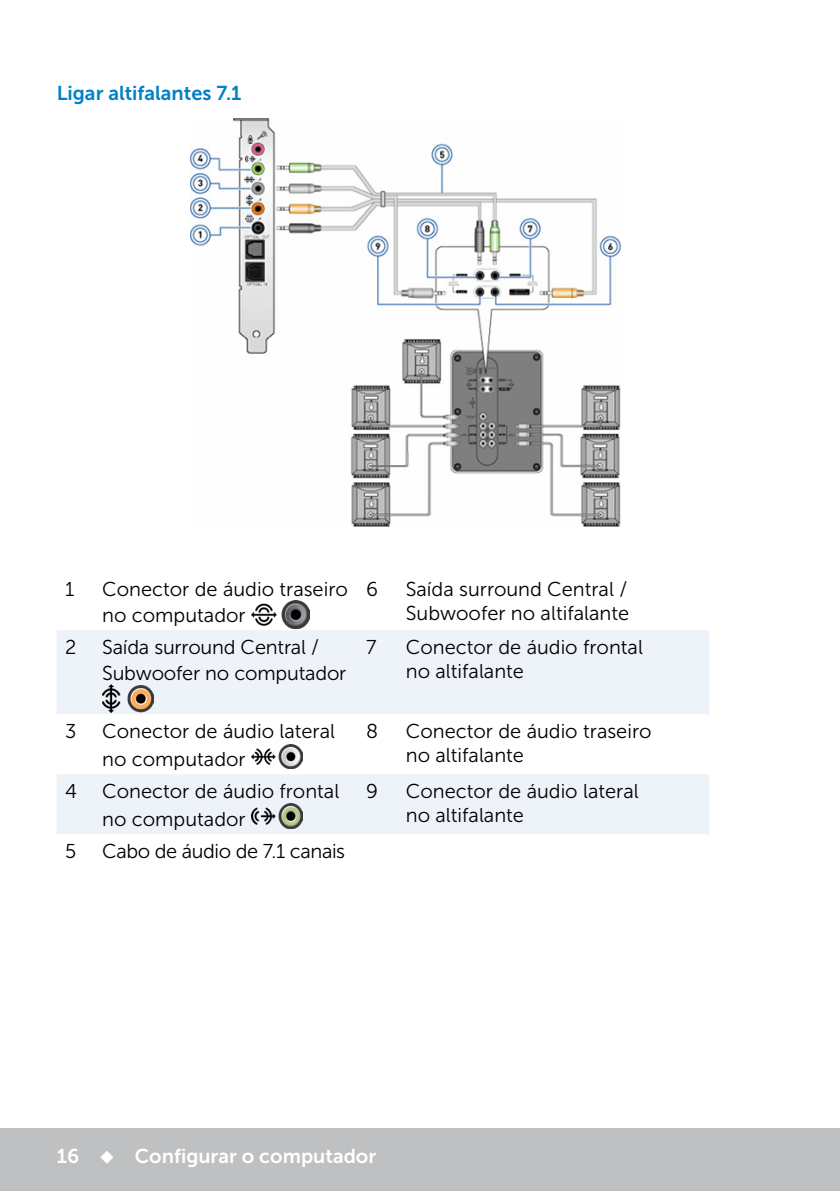
<style>
.page{position:relative;width:840px;height:1191px;background:#fff}
.page>*{position:absolute;margin:0;border:0;box-sizing:border-box;transform-origin:0 0}
.Table_Paragraph{font:20px/24px "Museo Sans For Dell 300";color:#000}
.t1{font:20px "Museo Sans For Dell 700";color:#fff}
.Table_Paragraph-2{font:20px "Museo Sans For Dell 300";letter-spacing:-.02em;color:#000}
.Head3{font:20px "Museo Sans For Dell 700";color:#0081c6}
</style>
<div class="page">
<div style="left:0;top:1128px;width:839px;height:63px;background:#bec0c2"></div>
<img style="left:191px;top:118px;width:429px;height:409px">
<svg style="left:57px;top:630px;width:652px;height:204px;fill:#eef3fa"></svg>
<img style="left:251px;top:600px;width:58px;height:28px">
<img style="left:102px;top:684px;width:52px;height:28px">
<img style="left:251px;top:744px;width:51px;height:25px">
<img style="left:251px;top:804px;width:51px;height:24px">
<p class="Head3" style="left:57px;top:82px;width:186px">Ligar altifalantes 7.1</p>
<p class="Table_Paragraph" style="left:65px;top:577px;width:11px">1</p>
<p class="Table_Paragraph" style="left:102px;top:576px;width:247px;line-height:26px">Conector de áudio traseiro no computador</p>
<p class="Table_Paragraph" style="left:366px;top:577px;width:13px">6</p>
<p class="Table_Paragraph" style="left:405px;top:577px;width:225px">Saída surround Central /<br>Subwoofer no altifalante</p>
<p class="Table_Paragraph" style="left:65px;top:635px;width:13px">2</p>
<p class="Table_Paragraph" style="left:102px;top:634px;width:246px;line-height:26px">Saída surround Central /<br>Subwoofer no computador</p>
<p class="Table_Paragraph" style="left:366px;top:635px;width:12px">7</p>
<p class="Table_Paragraph" style="left:405px;top:635px;width:238px">Conector de áudio frontal no altifalante</p>
<p class="Table_Paragraph" style="left:65px;top:719px;width:13px">3</p>
<p class="Table_Paragraph" style="left:102px;top:717px;width:234px;line-height:28px">Conector de áudio lateral no computador</p>
<p class="Table_Paragraph" style="left:366px;top:719px;width:14px">8</p>
<p class="Table_Paragraph" style="left:405px;top:719px;width:247px">Conector de áudio traseiro no altifalante</p>
<p class="Table_Paragraph" style="left:65px;top:779px;width:13px">4</p>
<p class="Table_Paragraph" style="left:102px;top:777px;width:238px;line-height:28px">Conector de áudio frontal no computador</p>
<p class="Table_Paragraph" style="left:366px;top:779px;width:13px">9</p>
<p class="Table_Paragraph" style="left:405px;top:779px;width:234px">Conector de áudio lateral no altifalante</p>
<p class="Table_Paragraph" style="left:65px;top:839px;width:13px">5</p>
<p class="Table_Paragraph-2" style="left:102px;top:840px;width:244px">Cabo de áudio de 7.1 canais</p>
<p class="t1" style="left:57px;top:1144px;width:321px">16 ◆ Configurar o computador</p>
</div>
